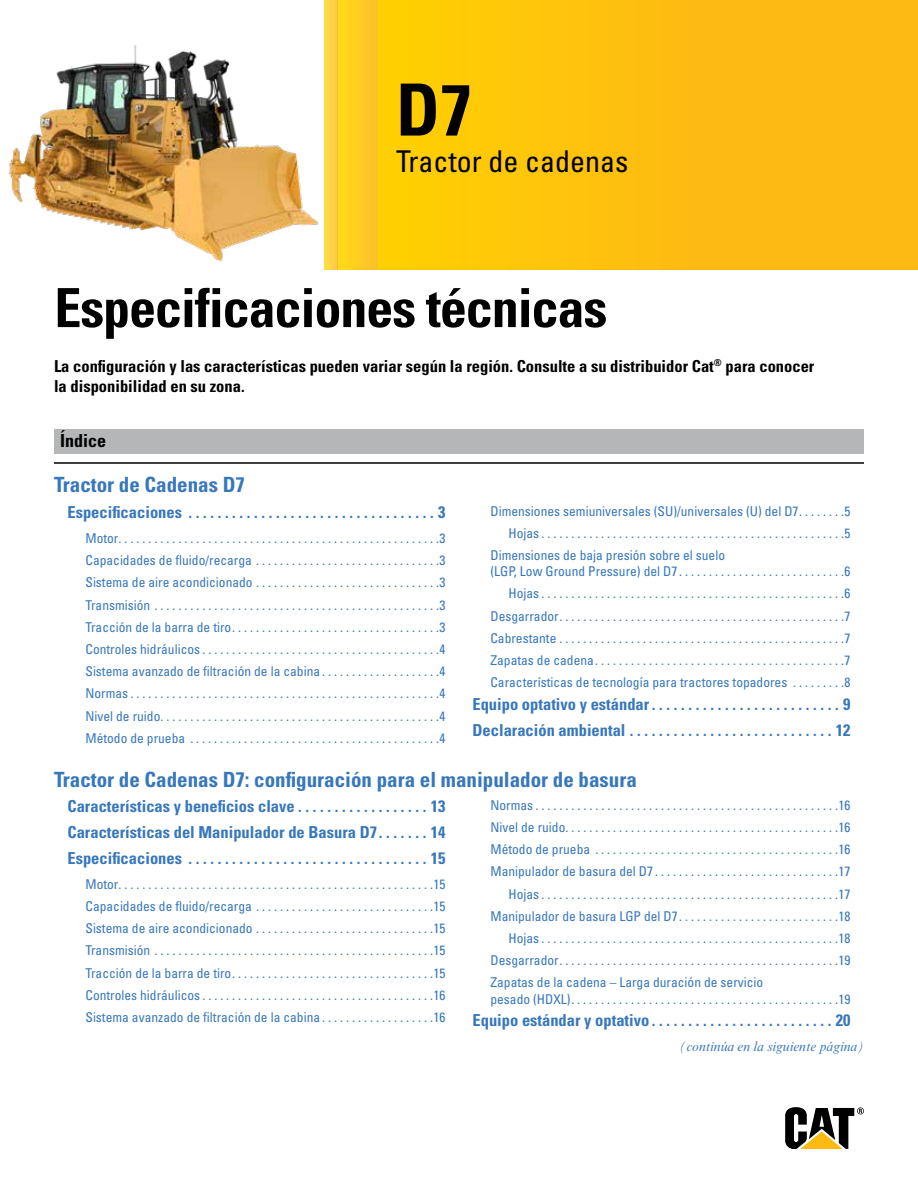
<style>
.page{position:relative;width:918px;height:1188px;background:#fff}
.page>*{position:absolute;margin:0;border:0;box-sizing:border-box;transform-origin:0 0}
.t1{font:700 condensed 72px "Univers LT Std";color:#000}
.t2{font:700 condensed 54px "Univers LT Std";letter-spacing:-.02em;color:#000}
.t3{font:condensed 30px "Univers LT Std";color:#000}
.t4{font:700 condensed 21px "Univers LT Std";color:#3777bc}
.t5{font:700 condensed 18px "Univers LT Std";color:#000}
.t6{font:700 condensed 16.5px "Univers LT Std";color:#3777bc}
.t7{font:700 condensed 16.5px/19.8px "Univers LT Std";color:#000}
.t8{font:condensed 13.5px/22.2px "Univers LT Std";color:#3777bc;text-align:justify}
.t9{font:italic 13.5px "Times New Roman MT Std";color:#3777bc}
</style>
<div class="page">
<img style="left:8px;top:45px;width:311px;height:217px">
<div style="left:378px;top:0;width:540px;height:270px;background:linear-gradient(to right,#ffcd04,#fdb517)"></div>
<div style="left:338px;top:0;width:40px;height:270px;background:#ffcd21"></div>
<div style="left:324px;top:0;width:14px;height:270px;background:#ffd347"></div>
<svg style="left:785px;top:1107px;width:79px;height:42px"></svg>
<div style="left:54px;top:429px;width:810px;height:25px;background:#b4b6b8"></div>
<hr style="left:54px;top:462px;width:810px;height:2px;background:#000">
<h1 class="t1" style="left:396px;top:66px;width:77px">D7</h1>
<h3 class="t3" style="left:396px;top:142px;width:234px">Tractor de cadenas</h3>
<h2 class="t2" style="left:54px;top:275px;width:555px">Especificaciones técnicas</h2>
<p class="t7" style="left:54px;top:356px;width:762px">La configuración y las características pueden variar según la región. Consulte a su distribuidor Cat<sup>®</sup> para conocer la disponibilidad en su zona.</p>
<h3 class="t5" style="left:60px;top:429px;width:48px">Índice</h3>
<h3 class="t4" style="left:54px;top:472px;width:192px">Tractor de Cadenas D7</h3>
<p class="t6" style="left:68px;top:502px;width:120px">Especificaciones ...................................</p>
<p class="t6" style="left:438px;top:502px;width:9px">3</p>
<p class="t8" style="left:85px;top:527px;width:362px">Motor . . . . . . . . . . . . . . . . . . . . . . . . . . . . . . . . . . . . . . . . . . . . . . . . . . . . . 3<br>Capacidades de fluido/recarga . . . . . . . . . . . . . . . . . . . . . . . . . . . . . . 3<br>Sistema de aire acondicionado . . . . . . . . . . . . . . . . . . . . . . . . . . . . . . 3<br>Transmisión . . . . . . . . . . . . . . . . . . . . . . . . . . . . . . . . . . . . . . . . . . . . . . . 3<br>Tracción de la barra de tiro . . . . . . . . . . . . . . . . . . . . . . . . . . . . . . . . . . 3<br>Controles hidráulicos . . . . . . . . . . . . . . . . . . . . . . . . . . . . . . . . . . . . . . . 4<br>Sistema avanzado de filtración de la cabina . . . . . . . . . . . . . . . . . . . 4<br>Normas . . . . . . . . . . . . . . . . . . . . . . . . . . . . . . . . . . . . . . . . . . . . . . . . . . . 4<br>Nivel de ruido . . . . . . . . . . . . . . . . . . . . . . . . . . . . . . . . . . . . . . . . . . . . . . 4<br>Método de prueba . . . . . . . . . . . . . . . . . . . . . . . . . . . . . . . . . . . . . . . . . 4</p>
<p class="t8" style="left:490px;top:500px;width:362px">Dimensiones semiuniversales (SU)/universales (U) del D7 . . . . . . . 5</p>
<p class="t8" style="left:508px;top:522px;width:343px">Hojas . . . . . . . . . . . . . . . . . . . . . . . . . . . . . . . . . . . . . . . . . . . . . . . . . . 5</p>
<p class="t8" style="left:490px;top:544px;width:236px">Dimensiones de baja presión sobre el suelo</p>
<p class="t8" style="left:490px;top:560px;width:362px;text-align:right">(LGP, Low Ground Pressure) del D7 . . . . . . . . . . . . . . . . . . . . . . . . . . . 6<br>Hojas . . . . . . . . . . . . . . . . . . . . . . . . . . . . . . . . . . . . . . . . . . . . . . . . . . 6<br>Desgarrador . . . . . . . . . . . . . . . . . . . . . . . . . . . . . . . . . . . . . . . . . . . . . . . 7<br>Cabrestante................................................7<br>Zapatas de cadena . . . . . . . . . . . . . . . . . . . . . . . . . . . . . . . . . . . . . . . . . 7<br>Características de tecnología para tractores topadores . . . . . . . . 8</p>
<p class="t6" style="left:472px;top:694px;width:185px">Equipo optativo y estándar ..........................</p>
<p class="t6" style="left:843px;top:694px;width:9px">9</p>
<p class="t6" style="left:472px;top:720px;width:158px">Declaración ambiental .............................</p>
<p class="t6" style="left:836px;top:720px;width:16px">12</p>
<h3 class="t4" style="left:54px;top:766px;width:584px">Tractor de Cadenas D7: configuración para el manipulador de basura</h3>
<p class="t6" style="left:68px;top:796px;width:236px">Características y beneficios clave ..................</p>
<p class="t6" style="left:431px;top:796px;width:16px">13</p>
<p class="t6" style="left:68px;top:822px;width:316px">Características del Manipulador de Basura D7 .......</p>
<p class="t6" style="left:431px;top:822px;width:16px">14</p>
<p class="t6" style="left:68px;top:848px;width:120px">Especificaciones ..................................</p>
<p class="t6" style="left:431px;top:848px;width:16px">15</p>
<p class="t8" style="left:85px;top:873px;width:362px">Motor . . . . . . . . . . . . . . . . . . . . . . . . . . . . . . . . . . . . . . . . . . . . . . . . . . . . 15<br>Capacidades de fluido/recarga . . . . . . . . . . . . . . . . . . . . . . . . . . . . . 15<br>Sistema de aire acondicionado . . . . . . . . . . . . . . . . . . . . . . . . . . . . . 15<br>Transmisión . . . . . . . . . . . . . . . . . . . . . . . . . . . . . . . . . . . . . . . . . . . . . . 15<br>Tracción de la barra de tiro . . . . . . . . . . . . . . . . . . . . . . . . . . . . . . . . . 15<br>Controles hidráulicos . . . . . . . . . . . . . . . . . . . . . . . . . . . . . . . . . . . . . . 16<br>Sistema avanzado de filtración de la cabina . . . . . . . . . . . . . . . . . . 16</p>
<p class="t8" style="left:490px;top:794px;width:362px">Normas . . . . . . . . . . . . . . . . . . . . . . . . . . . . . . . . . . . . . . . . . . . . . . . . . . 16</p>
<p class="t8" style="left:490px;top:816px;width:361px">Nivel de ruido . . . . . . . . . . . . . . . . . . . . . . . . . . . . . . . . . . . . . . . . . . . . . 16</p>
<p class="t8" style="left:490px;top:838px;width:362px">Método de prueba . . . . . . . . . . . . . . . . . . . . . . . . . . . . . . . . . . . . . . . . 16</p>
<p class="t8" style="left:490px;top:860px;width:362px">Manipulador de basura del D7 . . . . . . . . . . . . . . . . . . . . . . . . . . . . . . 17</p>
<p class="t8" style="left:508px;top:883px;width:343px">Hojas . . . . . . . . . . . . . . . . . . . . . . . . . . . . . . . . . . . . . . . . . . . . . . . . . 17</p>
<p class="t8" style="left:490px;top:905px;width:362px">Manipulador de basura LGP del D7 . . . . . . . . . . . . . . . . . . . . . . . . . . 18</p>
<p class="t8" style="left:508px;top:927px;width:343px">Hojas . . . . . . . . . . . . . . . . . . . . . . . . . . . . . . . . . . . . . . . . . . . . . . . . . 18</p>
<p class="t8" style="left:490px;top:949px;width:362px">Desgarrador . . . . . . . . . . . . . . . . . . . . . . . . . . . . . . . . . . . . . . . . . . . . . . 19</p>
<p class="t8" style="left:490px;top:971px;width:274px">Zapatas de la cadena – Larga duración de servicio</p>
<p class="t8" style="left:490px;top:988px;width:362px">pesado (HDXL) . . . . . . . . . . . . . . . . . . . . . . . . . . . . . . . . . . . . . . . . . . . . 19</p>
<p class="t6" style="left:472px;top:1010px;width:185px">Equipo estándar y optativo .........................</p>
<p class="t6" style="left:836px;top:1010px;width:16px">20</p>
<p class="t9" style="left:680px;top:1039px;width:186px">(continúa en la siguiente página)</p>
</div>
